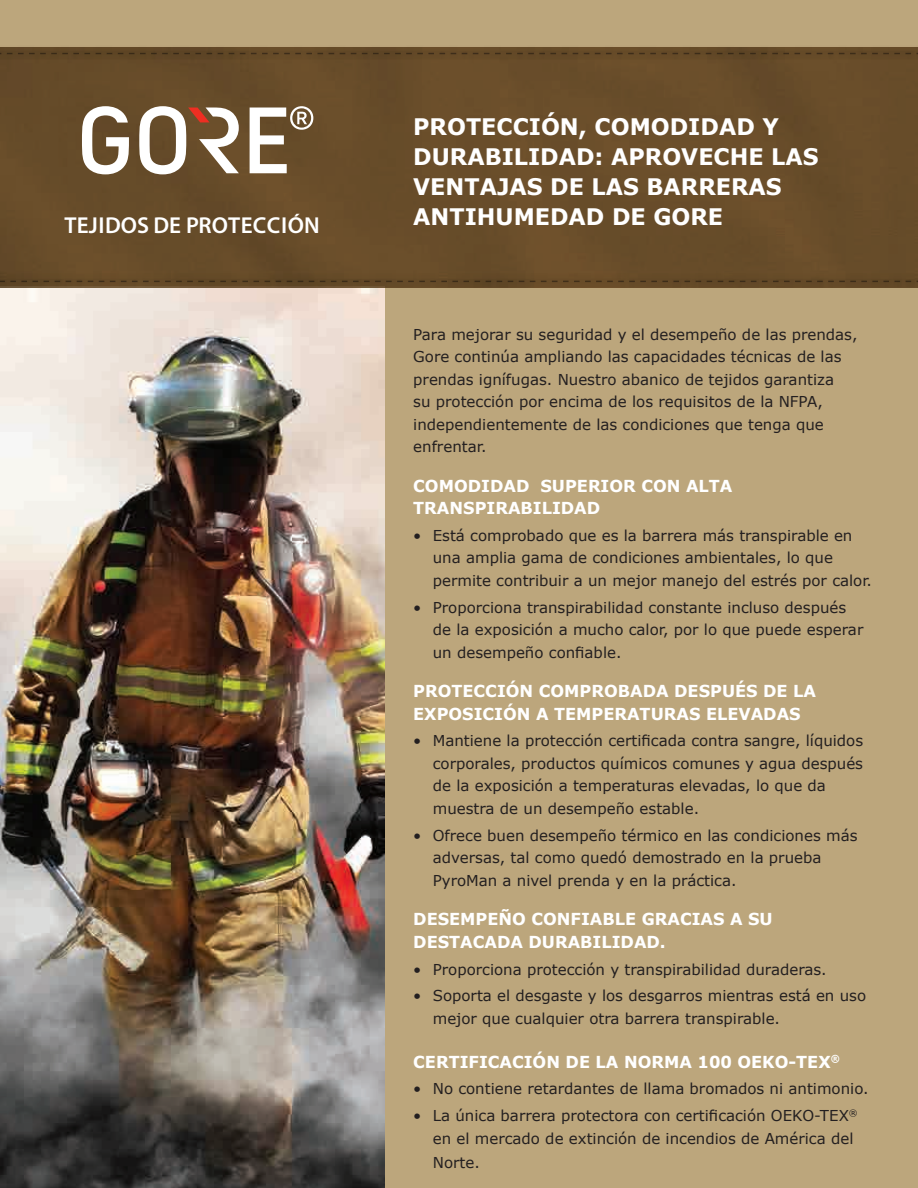
<style>
.page{position:relative;width:918px;height:1188px;background:#bca67c}
.page>*{position:absolute;margin:0;border:0;box-sizing:border-box;transform-origin:0 0}
.t1{font:600 23.1px "Myriad Pro";letter-spacing:.01em;color:#fff}
.t2{font:700 22.8px/30px "Verdana";color:#fff}
.t3{font:700 16.5px/22.5px "Verdana";color:#fff}
.t4{font:15px/22.5px "Verdana";color:#231f20}
</style>
<div class="page">
<img style="left:0;top:290px;width:385px;height:898px">
<div style="left:0;top:46px;width:918px;height:16px;background:#654b28"></div>
<svg style="left:0;top:288px;width:385px;height:2px"></svg>
<div style="left:0;top:48px;width:918px;height:240px;background:#684c29"></div>
<svg style="left:82px;top:106px;width:47px;height:68px"></svg>
<svg style="left:139px;top:106px;width:100px;height:68px"></svg>
<svg style="left:250px;top:106px;width:63px;height:67px"></svg>
<p class="t1" style="left:64px;top:211px;width:257px">TEJIDOS DE PROTECCIÓN</p>
<p class="t2" style="left:413px;top:112px;width:407px">PROTECCIÓN, COMODIDAD Y<br>DURABILIDAD: APROVECHE LAS<br>VENTAJAS DE LAS BARRERAS<br>ANTIHUMEDAD DE GORE</p>
<p class="t4" style="left:413px;top:323px;width:446px">Para mejorar su seguridad y el desempeño de las prendas, Gore continúa ampliando las capacidades técnicas de las prendas ignífugas. Nuestro abanico de tejidos garantiza<br>su protección por encima de los requisitos de la NFPA, independientemente de las condiciones que tenga que enfrentar.</p>
<p class="t3" style="left:413px;top:474px;width:321px">COMODIDAD SUPERIOR CON ALTA<br>TRANSPIRABILIDAD</p>
<p class="t4" style="left:433px;top:524px;width:441px;text-indent:-20px">• Está comprobado que es la barrera más transpirable en una amplia gama de condiciones ambientales, lo que permite contribuir a un mejor manejo del estrés por calor.</p>
<p class="t4" style="left:433px;top:596px;width:432px;text-indent:-20px">• Proporciona transpirabilidad constante incluso después de la exposición a mucho calor, por lo que puede esperar un desempeño confiable.</p>
<p class="t3" style="left:413px;top:680px;width:404px">PROTECCIÓN COMPROBADA DESPUÉS DE LA<br>EXPOSICIÓN A TEMPERATURAS ELEVADAS</p>
<p class="t4" style="left:433px;top:730px;width:432px;text-indent:-20px">• Mantiene la protección certificada contra sangre, líquidos corporales, productos químicos comunes y agua después de la exposición a temperaturas elevadas, lo que da muestra de un desempeño estable.</p>
<p class="t4" style="left:433px;top:824px;width:426px;text-indent:-20px">• Ofrece buen desempeño térmico en las condiciones más adversas, tal como quedó demostrado en la prueba<br>PyroMan a nivel prenda y en la práctica.</p>
<p class="t3" style="left:413px;top:908px;width:361px">DESEMPEÑO CONFIABLE GRACIAS A SU<br>DESTACADA DURABILIDAD.</p>
<p class="t4" style="left:413px;top:958px;width:415px">• Proporciona protección y transpirabilidad duraderas.</p>
<p class="t4" style="left:433px;top:984px;width:435px;text-indent:-20px">• Soporta el desgaste y los desgarros mientras está en uso mejor que cualquier otra barrera transpirable.</p>
<p class="t3" style="left:413px;top:1050px;width:428px">CERTIFICACIÓN DE LA NORMA 100 OEKO-TEX<sup>®</sup></p>
<p class="t4" style="left:413px;top:1077px;width:457px">• No contiene retardantes de llama bromados ni antimonio.</p>
<p class="t4" style="left:433px;top:1104px;width:426px;line-height:23.2px;text-indent:-20px">• La única barrera protectora con certificación OEKO-TEX<sup>® </sup>en el mercado de extinción de incendios de América del<br>Norte.</p>
</div>
